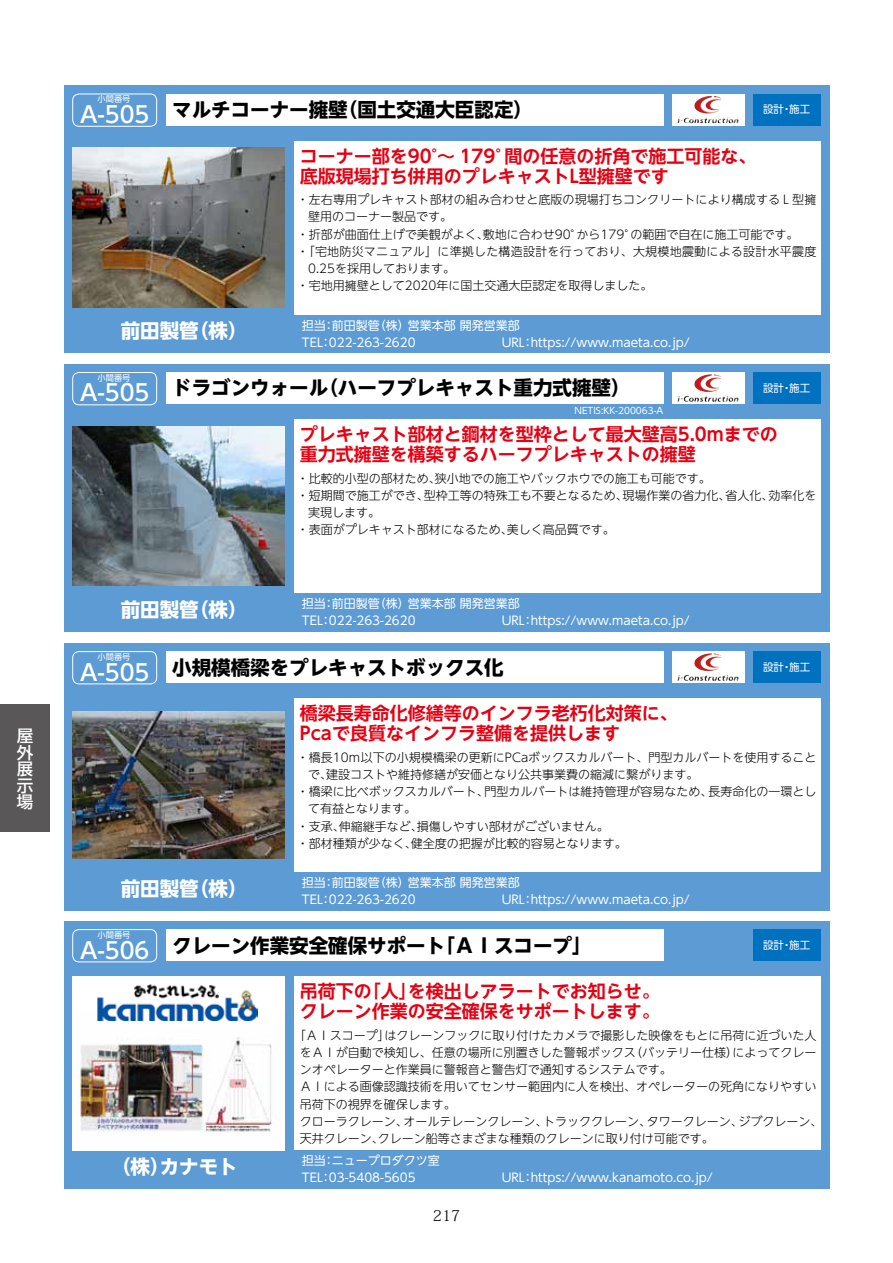
<style>
.page{position:relative;width:893px;height:1263px;background:#fff}
.page>*{position:absolute;margin:0;border:0;box-sizing:border-box;transform-origin:0 0}
.t1{font:700 19.5px "UD Shin Go NT Pro";color:#000}
.t2{font:700 19.5px "UD Shin Go NT Pro";color:#fff}
.t3{font:700 18px/20.2px "UD Shin Go NT Pro De";color:#e60012}
.t4{font:500 16.5px/16.5px "UD Shin Go Pro";color:#fff;text-align:justify}
.t5{font:300 15px "Koz Min Pro";color:#000}
.t6{font:300 12px/17.2px "UD Shin Go NT Pro";color:#000}
.t7{font:12px "UD Shin Go NT Pro";color:#fff}
.t8{font:300 12px "UD Shin Go NT Pro";letter-spacing:.02em;color:#000}
.t9{font:10.5px "UD Shin Go NT Pro";color:#fff}
.t10{font:9px "UD Shin Go NT Pro";color:#fff}
.t11{font:8.25px "UD Shin Go NT Pro";color:#fff}
.s1{font-weight:500;font-size:22.5px;color:#fff}
</style>
<div class="page">
<div style="left:64px;top:921px;width:765px;height:267px;background:#5c9bd4"></div>
<div style="left:72px;top:929px;width:85px;height:33px;border:1px solid #fff;border-radius:6px"></div>
<div style="left:753px;top:929px;width:67px;height:32px;background:#0071be"></div>
<div style="left:294px;top:976px;width:526px;height:174px;background:#fff"></div>
<div style="left:166px;top:929px;width:497px;height:32px;background:#fff"></div>
<div style="left:72px;top:976px;width:213px;height:174px;background:#fff"></div>
<img style="left:74px;top:1011px;width:199px;height:122px">
<img style="left:98px;top:984px;width:159px;height:37px">
<div style="left:64px;top:643px;width:765px;height:267px;background:#5c9bd4"></div>
<div style="left:72px;top:651px;width:85px;height:33px;border:1px solid #fff;border-radius:6px"></div>
<div style="left:753px;top:651px;width:67px;height:32px;background:#0071be"></div>
<div style="left:294px;top:698px;width:526px;height:174px;background:#fff"></div>
<div style="left:166px;top:651px;width:497px;height:32px;background:#fff"></div>
<img style="left:72px;top:712px;width:213px;height:146px">
<div style="left:672px;top:651px;width:72px;height:32px;background:#fff"></div>
<img style="left:684px;top:653px;width:37px;height:28px">
<div style="left:64px;top:364px;width:765px;height:267px;background:#5c9bd4"></div>
<div style="left:72px;top:372px;width:85px;height:33px;border:1px solid #fff;border-radius:6px"></div>
<div style="left:753px;top:372px;width:67px;height:32px;background:#0071be"></div>
<div style="left:294px;top:419px;width:526px;height:174px;background:#fff"></div>
<div style="left:166px;top:372px;width:497px;height:32px;background:#fff"></div>
<img style="left:72px;top:426px;width:213px;height:160px">
<div style="left:672px;top:372px;width:72px;height:32px;background:#fff"></div>
<img style="left:684px;top:374px;width:37px;height:28px">
<div style="left:64px;top:85px;width:765px;height:268px;background:#5c9bd4"></div>
<div style="left:72px;top:94px;width:85px;height:33px;border:1px solid #fff;border-radius:6px"></div>
<div style="left:753px;top:94px;width:67px;height:31px;background:#0071be"></div>
<div style="left:294px;top:141px;width:526px;height:173px;background:#fff"></div>
<div style="left:166px;top:94px;width:497px;height:32px;background:#fff"></div>
<div style="left:672px;top:94px;width:72px;height:31px;background:#fff"></div>
<img style="left:684px;top:96px;width:37px;height:27px">
<img style="left:72px;top:148px;width:213px;height:159px">
<div style="left:0;top:704px;width:50px;height:128px;background:#595757"></div>
<h3 class="t4" style="left:17px;top:727px;width:18px">屋外展示場</h3>
<p class="t11" style="left:98px;top:92px;width:34px">小間番号</p>
<h1 class="t1" style="left:80px;top:94px;width:454px"><span class="s1">A-505</span> マルチコーナー擁壁（国土交通大臣認定）</h1>
<h2 class="t3" style="left:300px;top:145px;width:458px">コーナー部を90°～ 179°間の任意の折角で施工可能な、底版現場打ち併用のプレキャストL型擁壁です</h2>
<p class="t9" style="left:763px;top:101px;width:49px">設計・施工</p>
<p class="t6" style="left:297px;top:190px;width:521px">・左右専用プレキャスト部材の組み合わせと底版の現場打ちコンクリートにより構成するＬ型擁</p>
<p class="t6" style="left:308px;top:208px;width:145px">壁用のコーナー製品です。</p>
<p class="t6" style="left:297px;top:225px;width:503px">・折部が曲面仕上げで美観がよく、敷地に合わせ90°から179°の範囲で自在に施工可能です。</p>
<p class="t8" style="left:297px;top:241px;width:521px">・「宅地防災マニュアル」に準拠した構造設計を行っており、大規模地震動による設計水平震度</p>
<p class="t6" style="left:308px;top:259px;width:148px">0.25を採用しております。</p>
<p class="t6" style="left:297px;top:277px;width:357px">・宅地用擁壁として2020年に国土交通大臣認定を取得しました。</p>
<h1 class="t2" style="left:121px;top:315px;width:128px">前田製管（株）</h1>
<p class="t7" style="left:302px;top:315px;width:219px">担当：前田製管（株）営業本部 開発営業部</p>
<p class="t7" style="left:302px;top:332px;width:115px">TEL：022-263-2620</p>
<p class="t7" style="left:502px;top:332px;width:190px">URL：https://www.maeta.co.jp/</p>
<p class="t11" style="left:98px;top:371px;width:34px">小間番号</p>
<h1 class="t1" style="left:80px;top:372px;width:552px"><span class="s1">A-505</span> ドラゴンウォール（ハーフプレキャスト重力式擁壁）</h1>
<p class="t10" style="left:575px;top:403px;width:90px">NETIS:KK-200063-A</p>
<p class="t9" style="left:763px;top:379px;width:49px">設計・施工</p>
<h2 class="t3" style="left:300px;top:424px;width:479px">プレキャスト部材と鋼材を型枠として最大壁高5.0mまでの重力式擁壁を構築するハーフプレキャストの擁壁</h2>
<p class="t6" style="left:297px;top:469px;width:415px">・比較的小型の部材ため、狭小地での施工やバックホウでの施工も可能です。</p>
<p class="t6" style="left:297px;top:486px;width:521px">・短期間で施工ができ、型枠工等の特殊工も不要となるため、現場作業の省力化、省人化、効率化を</p>
<p class="t6" style="left:308px;top:503px;width:73px">実現します。</p>
<p class="t6" style="left:297px;top:521px;width:319px">・表面がプレキャスト部材になるため、美しく高品質です。</p>
<h1 class="t2" style="left:121px;top:593px;width:128px">前田製管（株）</h1>
<p class="t7" style="left:302px;top:594px;width:219px">担当：前田製管（株）営業本部 開発営業部</p>
<p class="t7" style="left:302px;top:611px;width:115px">TEL：022-263-2620</p>
<p class="t7" style="left:502px;top:611px;width:190px">URL：https://www.maeta.co.jp/</p>
<p class="t11" style="left:98px;top:650px;width:34px">小間番号</p>
<h1 class="t1" style="left:80px;top:651px;width:425px"><span class="s1">A-505</span> 小規模橋梁をプレキャストボックス化</h1>
<h2 class="t3" style="left:300px;top:703px;width:379px">橋梁長寿命化修繕等のインフラ老朽化対策に、<br>Pcaで良質なインフラ整備を提供します</h2>
<p class="t9" style="left:763px;top:658px;width:49px">設計・施工</p>
<p class="t6" style="left:297px;top:748px;width:521px">・橋長10ｍ以下の小規模橋梁の更新にPCaボックスカルバート、門型カルバートを使用すること</p>
<p class="t6" style="left:308px;top:765px;width:391px">で、建設コストや維持修繕が安価となり公共事業費の縮減に繋がります。</p>
<p class="t6" style="left:297px;top:782px;width:521px">・橋梁に比べボックスカルバート、門型カルバートは維持管理が容易なため、長寿命化の一環とし</p>
<p class="t6" style="left:308px;top:800px;width:109px">て有益となります。</p>
<p class="t6" style="left:297px;top:817px;width:313px">・支承、伸縮継手など、損傷しやすい部材がございません。</p>
<p class="t6" style="left:297px;top:834px;width:331px">・部材種類が少なく、健全度の把握が比較的容易となります。</p>
<h1 class="t2" style="left:121px;top:872px;width:128px">前田製管（株）</h1>
<p class="t7" style="left:302px;top:873px;width:219px">担当：前田製管（株）営業本部 開発営業部</p>
<p class="t7" style="left:302px;top:890px;width:115px">TEL：022-263-2620</p>
<p class="t7" style="left:502px;top:890px;width:190px">URL：https://www.maeta.co.jp/</p>
<p class="t11" style="left:98px;top:928px;width:34px">小間番号</p>
<h1 class="t1" style="left:80px;top:929px;width:513px"><span class="s1">A-506</span> クレーン作業安全確保サポート「ＡＩスコープ」</h1>
<h2 class="t3" style="left:300px;top:981px;width:361px">吊荷下の「人」を検出しアラートでお知らせ。クレーン作業の安全確保をサポートします。</h2>
<p class="t9" style="left:763px;top:936px;width:49px">設計・施工</p>
<p class="t6" style="left:300px;top:1026px;width:524px;text-indent:-6px">「ＡＩスコープ」はクレーンフックに取り付けたカメラで撮影した映像をもとに吊荷に近づいた人をＡＩが自動で検知し、任意の場所に別置きした警報ボックス（バッテリー仕様）によってクレーンオペレーターと作業員に警報音と警告灯で通知するシステムです。<br>ＡＩによる画像認識技術を用いてセンサー範囲内に人を検出、オペレーターの死角になりやすい吊荷下の視界を確保します。<br>クローラクレーン、オールテレーンクレーン、トラッククレーン、タワークレーン、ジブクレーン、天井クレーン、クレーン船等さまざまな種類のクレーンに取り付け可能です。</p>
<h1 class="t2" style="left:111px;top:1150px;width:128px">（株）カナモト</h1>
<p class="t7" style="left:302px;top:1151px;width:139px">担当：ニュープロダクツ室</p>
<p class="t7" style="left:302px;top:1168px;width:115px">TEL：03-5408-5605</p>
<p class="t7" style="left:502px;top:1168px;width:213px">URL：https://www.kanamoto.co.jp/</p>
<p class="t5" style="left:433px;top:1205px;width:29px">217</p>
</div>
